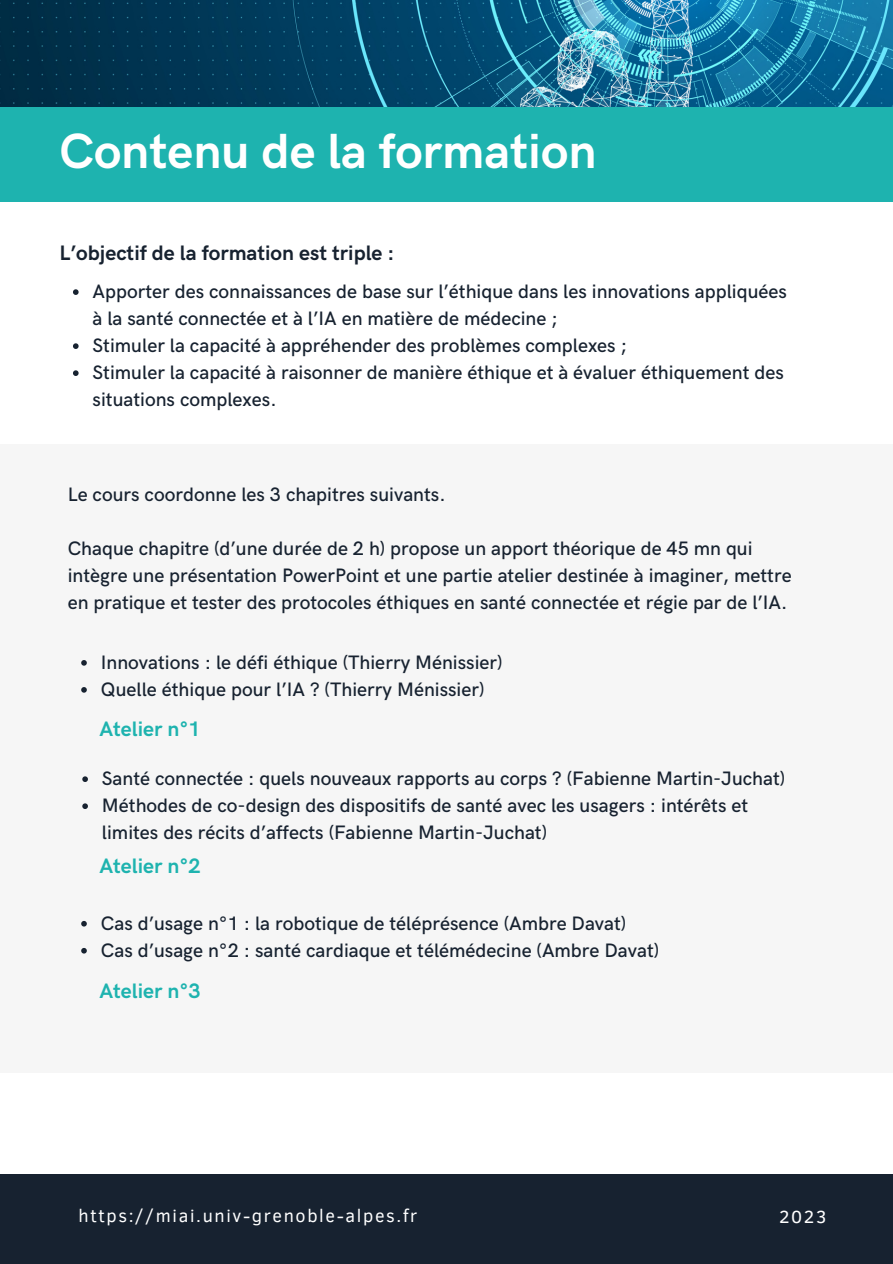
<style>
.page{position:relative;width:893px;height:1264px;background:#fff}
.page>*{position:absolute;margin:0;border:0;box-sizing:border-box;transform-origin:0 0}
.t1{font:700 49.5px "HK Grotesk";color:#fff}
.t2{font:700 21px "HK Grotesk";color:#172230}
.t3{font:700 21px "HK Grotesk";color:#1eb3af}
.t4{font:500 19.5px/27px "HK Grotesk";color:#172230}
.t5{font:18px "Clear Sans";letter-spacing:.09em;color:#fff}
</style>
<div class="page">
<img style="left:0;top:0;width:892px;height:107px">
<div style="left:0;top:444px;width:892px;height:629px;background:#f6f6f6"></div>
<svg style="left:73px;top:289px;width:6px;height:6px"></svg>
<svg style="left:73px;top:343px;width:6px;height:6px"></svg>
<svg style="left:73px;top:370px;width:6px;height:6px"></svg>
<div style="left:0;top:107px;width:892px;height:95px;background:#1eb3af"></div>
<div style="left:0;top:1174px;width:892px;height:89px;background:#172230"></div>
<svg style="left:81px;top:660px;width:6px;height:5px"></svg>
<svg style="left:81px;top:687px;width:6px;height:5px"></svg>
<svg style="left:82px;top:776px;width:6px;height:6px"></svg>
<svg style="left:82px;top:803px;width:6px;height:6px"></svg>
<svg style="left:81px;top:921px;width:6px;height:5px"></svg>
<svg style="left:81px;top:948px;width:6px;height:5px"></svg>
<p class="t1" style="left:59px;top:123px;width:538px">Contenu de la formation</p>
<h2 class="t2" style="left:59px;top:241px;width:336px">L’objectif de la formation est triple :</h2>
<h1 class="t4" style="left:93px;top:279px;width:695px">Apporter des connaissances de base sur l’éthique dans les innovations appliquées à la santé connectée et à l’IA en matière de médecine ;</h1>
<h2 class="t4" style="left:93px;top:333px;width:535px">Stimuler la capacité à appréhender des problèmes complexes ;</h2>
<p class="t4" style="left:93px;top:360px;width:692px">Stimuler la capacité à raisonner de manière éthique et à évaluer éthiquement des situations complexes.</p>
<p class="t4" style="left:68px;top:481px;width:379px">Le cours coordonne les 3 chapitres suivants.</p>
<p class="t4" style="left:68px;top:535px;width:725px">Chaque chapitre (d’une durée de 2 h) propose un apport théorique de 45 mn qui intègre une présentation PowerPoint et une partie atelier destinée à imaginer, mettre en pratique et tester des protocoles éthiques en santé connectée et régie par de l’IA.</p>
<p class="t4" style="left:101px;top:649px;width:403px">Innovations : le défi éthique (Thierry Ménissier)</p>
<p class="t4" style="left:101px;top:676px;width:385px">Quelle éthique pour l’IA ? (Thierry Ménissier)</p>
<p class="t3" style="left:99px;top:717px;width:103px">Atelier n°1</p>
<h2 class="t4" style="left:102px;top:766px;width:684px">Santé connectée : quels nouveaux rapports au corps ? (Fabienne Martin-Juchat)</h2>
<p class="t4" style="left:102px;top:793px;width:647px">Méthodes de co-design des dispositifs de santé avec les usagers : intérêts et limites des récits d’affects (Fabienne Martin-Juchat)</p>
<p class="t3" style="left:99px;top:853px;width:103px">Atelier n°2</p>
<h2 class="t4" style="left:101px;top:910px;width:527px">Cas d’usage n°1 : la robotique de téléprésence (Ambre Davat)</h2>
<p class="t4" style="left:101px;top:937px;width:560px">Cas d’usage n°2 : santé cardiaque et télémédecine (Ambre Davat)</p>
<p class="t3" style="left:99px;top:979px;width:103px">Atelier n°3</p>
<h2 class="t5" style="left:79px;top:1202px;width:340px">https://miai.univ-grenoble-alpes.fr</h2>
<h2 class="t5" style="left:779px;top:1203px;width:49px">2023</h2>
</div>
